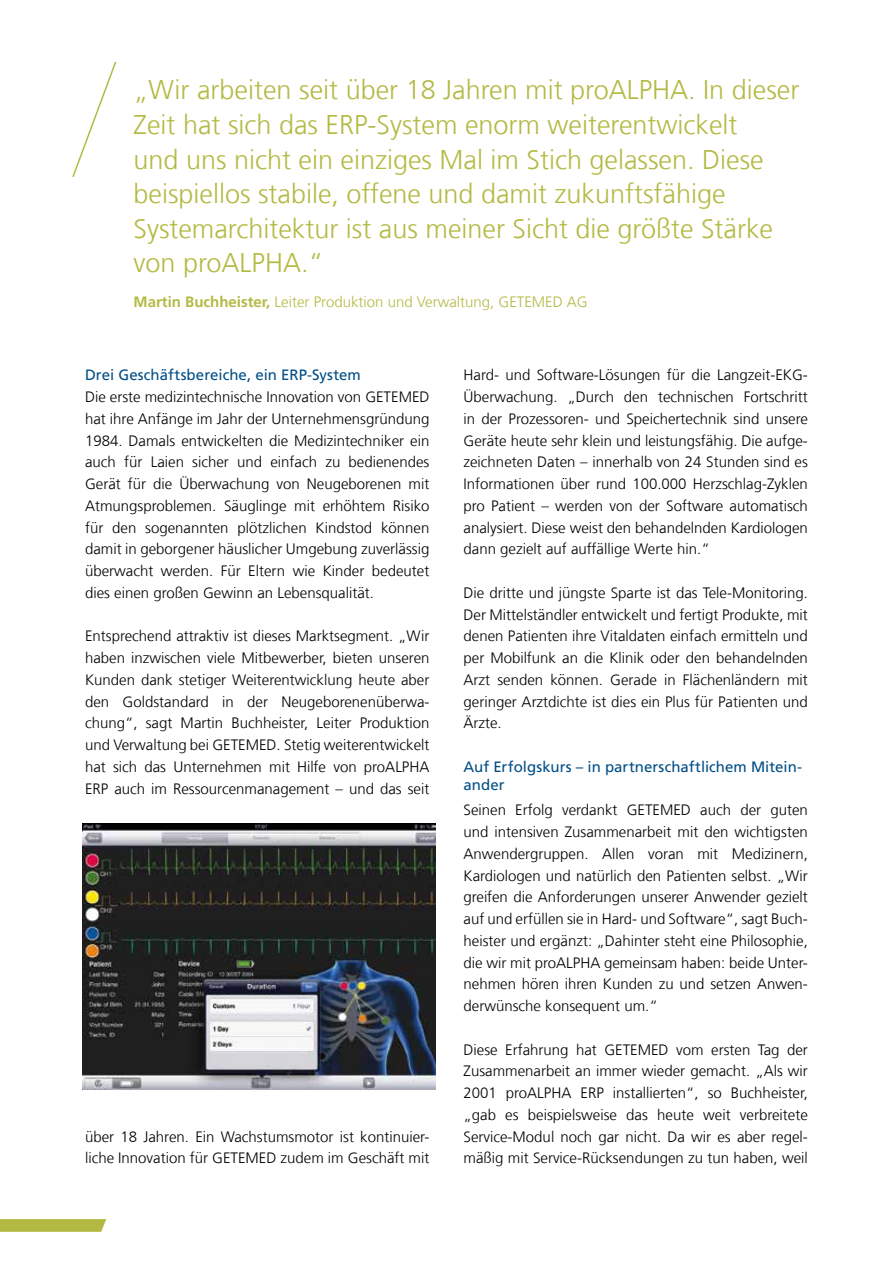
<style>
.page{position:relative;width:893px;height:1263px;background:#fff}
.page>*{position:absolute;margin:0;border:0;box-sizing:border-box;transform-origin:0 0}
.t1{font:300 27px/34.5px "Frutiger LT Com";color:#b3ba43}
.t2{font:300 15px/21.8px "Frutiger LT Com";color:#000;text-align:justify}
.t3{font:15px/18px "Frutiger LT Com";color:#004e86}
.t4{font:300 15px "Frutiger LT Com";color:#b3ba43}
.s1{font-weight:700}
</style>
<div class="page">
<svg style="left:0;top:1219px;width:106px;height:13px"></svg>
<img style="left:83px;top:824px;width:353px;height:266px">
<svg style="left:72px;top:61px;width:45px;height:116px"></svg>
<p class="t1" style="left:133px;top:73px;width:667px">„Wir arbeiten seit über 18 Jahren mit proALPHA. In dieser Zeit hat sich das ERP-System enorm weiterentwickelt<br>und uns nicht ein einziges Mal im Stich gelassen. Diese beispiellos stabile, offene und damit zukunftsfähige Systemarchitektur ist aus meiner Sicht die größte Stärke von proALPHA.“</p>
<p class="t4" style="left:133px;top:292px;width:456px"><span class="s1">Martin Buchheister,</span> Leiter Produktion und Verwaltung, GETEMED AG</p>
<p class="t3" style="left:85px;top:366px;width:277px">Drei Geschäftsbereiche, ein ERP-System</p>
<p class="t2" style="left:85px;top:386px;width:346px">Die erste medizintechnische Innovation von GETEMED hat ihre Anfänge im Jahr der Unternehmensgründung 1984. Damals entwickelten die Medizintechniker ein auch für Laien sicher und einfach zu bedienendes Gerät für die Überwachung von Neugeborenen mit Atmungsproblemen. Säuglinge mit erhöhtem Risiko für den sogenannten plötzlichen Kindstod können damit in geborgener häuslicher Umgebung zuverlässig überwacht werden. Für Eltern wie Kinder bedeutet dies einen großen Gewinn an Lebensqualität.</p>
<p class="t2" style="left:85px;top:625px;width:346px">Entsprechend attraktiv ist dieses Marktsegment. „Wir haben inzwischen viele Mitbewerber, bieten unseren Kunden dank stetiger Weiterentwicklung heute aber den Goldstandard in der Neugeborenenüberwa&shy;chung“, sagt Martin Buchheister, Leiter Produktion und Verwaltung bei GETEMED. Stetig weiterentwickelt hat sich das Unternehmen mit Hilfe von proALPHA ERP auch im Ressourcenmanagement – und das seit</p>
<p class="t2" style="left:85px;top:1125px;width:346px">über 18 Jahren. Ein Wachstumsmotor ist kontinuier&shy;liche Innovation für GETEMED zudem im Geschäft mit</p>
<p class="t2" style="left:463px;top:364px;width:346px">Hard- und Software-Lösungen für die Langzeit-EKG-Überwachung. „Durch den technischen Fortschritt in der Prozessoren- und Speichertechnik sind unsere Geräte heute sehr klein und leistungsfähig. Die aufge&shy;zeichneten Daten – innerhalb von 24 Stunden sind es Informationen über rund 100.000 Herzschlag-Zyklen pro Patient – werden von der Software automatisch analysiert. Diese weist den behandelnden Kardiologen dann gezielt auf auffällige Werte hin.“</p>
<p class="t2" style="left:463px;top:582px;width:346px">Die dritte und jüngste Sparte ist das Tele-Monitoring.<br>Der Mittelständler entwickelt und fertigt Produkte, mit denen Patienten ihre Vitaldaten einfach ermitteln und per Mobilfunk an die Klinik oder den behandelnden Arzt senden können. Gerade in Flächenländern mit geringer Arztdichte ist dies ein Plus für Patienten und Ärzte.</p>
<p class="t3" style="left:463px;top:757px;width:340px">Auf Erfolgskurs – in partnerschaftlichem Mitein&shy;ander</p>
<p class="t2" style="left:463px;top:799px;width:346px">Seinen Erfolg verdankt GETEMED auch der guten und intensiven Zusammenarbeit mit den wichtigsten Anwendergruppen. Allen voran mit Medizinern, Kardiologen und natürlich den Patienten selbst. „Wir greifen die Anforderungen unserer Anwender gezielt auf und erfüllen sie in Hard- und Software“, sagt Buch&shy;heister und ergänzt: „Dahinter steht eine Philosophie, die wir mit proALPHA gemeinsam haben: beide Unter&shy;nehmen hören ihren Kunden zu und setzen Anwen&shy;derwünsche konsequent um.“</p>
<p class="t2" style="left:463px;top:1038px;width:346px">Diese Erfahrung hat GETEMED vom ersten Tag der Zusammenarbeit an immer wieder gemacht. „Als wir 2001 proALPHA ERP installierten“, so Buchheister, „gab es beispielsweise das heute weit verbreitete Service-Modul noch gar nicht. Da wir es aber regel&shy;mäßig mit Service-Rücksendungen zu tun haben, weil</p>
</div>
